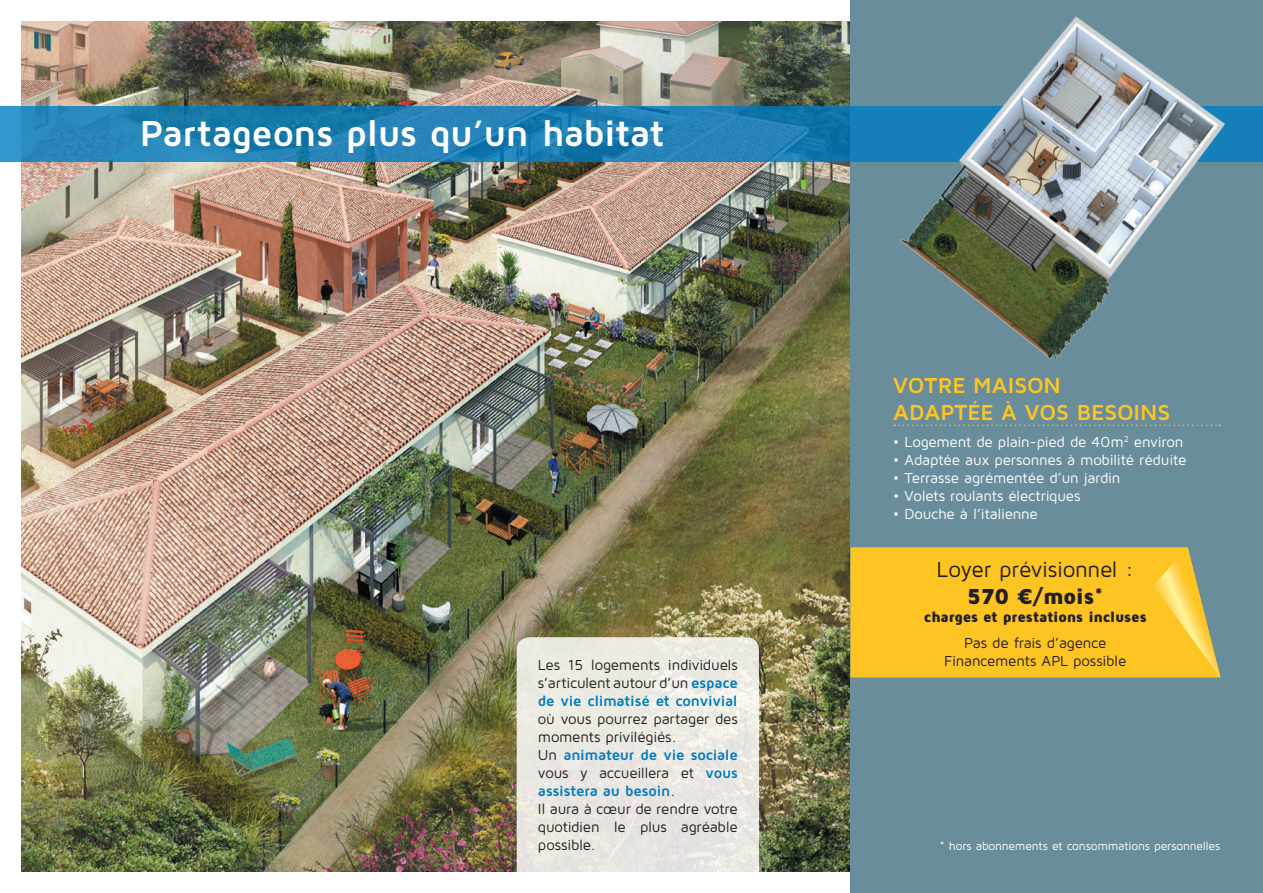
<style>
.page{position:relative;width:1263px;height:893px;background:#fff}
.page>*{position:absolute;margin:0;border:0;box-sizing:border-box;transform-origin:0 0}
.t1{font:700 37.5px "Maven Pro";letter-spacing:-.01em;color:#fff}
.t2{font:700 22.5px/27px "Maven Pro";letter-spacing:-.005em;color:#fec422}
.t3{font:22.5px "Maven Pro";letter-spacing:-.015em;color:#231f20}
.t4{font:900 22.5px "Maven Pro";letter-spacing:-.015em;color:#231f20}
.t5{font:15px/18px "Maven Pro";letter-spacing:-.015em;color:#231f20;text-align:center}
.t6{font:15px "Maven Pro";letter-spacing:-.015em;color:#fff}
.t7{font:900 15px "Maven Pro";letter-spacing:-.01em;color:#231f20}
.t8{font:12px "Maven Pro";letter-spacing:-.015em;color:#fff}
.s1{font-weight:700;color:#007cc2}
</style>
<div class="page">
<img style="left:21px;top:21px;width:829px;height:851px">
<div style="left:850px;top:0;width:413px;height:893px;background:#6a8d9b"></div>
<svg style="left:894px;top:424px;width:326px;height:2px"></svg>
<svg style="left:0;top:106px;width:1263px;height:56px;background:#1f80b4"></svg>
<div style="left:850px;top:547px;width:303px;height:131px;background:#fec422"></div>
<svg style="left:1153px;top:547px;width:67px;height:131px"></svg>
<svg style="left:517px;top:637px;width:242px;height:235px;background:#eae8e2"></svg>
<img style="left:857px;top:16px;width:400px;height:343px">
<h1 class="t1" style="left:140px;top:109px;width:526px">Partageons plus qu’un habitat</h1>
<p class="t5" style="left:538px;top:656px;width:201px;text-align:justify">Les 15 logements individuels s’articulent autour d’un <span class="s1">espace de vie climatisé et convivial</span></p>
<p class="t5" style="left:538px;top:710px;width:201px;text-align:left">où vous pourrez partager des moments privilégiés.<br>Un <span class="s1">animateur de vie sociale </span>vous y accueillera et <span class="s1">vous assistera au besoin</span>.<br>Il aura à cœur de rendre votre quotidien le plus agréable possible.</p>
<h2 class="t2" style="left:893px;top:371px;width:94px">Votre mais</h2>
<h2 class="t2" style="left:893px;top:371px;width:276px;text-indent:134px">on<br>adaptée à vos besoi ns</h2>
<p class="t6" style="left:893px;top:432px;width:292px">• Logement de plain-pied de 40m<sup>2</sup> environ</p>
<p class="t6" style="left:893px;top:450px;width:295px">• Adaptée aux personnes à mobilité réduite</p>
<p class="t6" style="left:893px;top:468px;width:229px">• Terrasse agrémentée d’un jardin</p>
<p class="t6" style="left:893px;top:486px;width:189px">• Volets roulants électriques</p>
<p class="t6" style="left:893px;top:504px;width:146px">• Douche à l’italienne</p>
<h2 class="t3" style="left:936px;top:555px;width:199px">Loyer prévisionnel :</h2>
<h2 class="t4" style="left:967px;top:582px;width:138px">570 €/mois*</h2>
<p class="t7" style="left:924px;top:607px;width:224px">charges et prestations incluses</p>
<p class="t5" style="left:944px;top:633px;width:183px">Pas de frais d’agence<br>Financements APL possible</p>
<p class="t8" style="left:940px;top:839px;width:282px">* hors abonnements et consommations personnelles</p>
</div>
